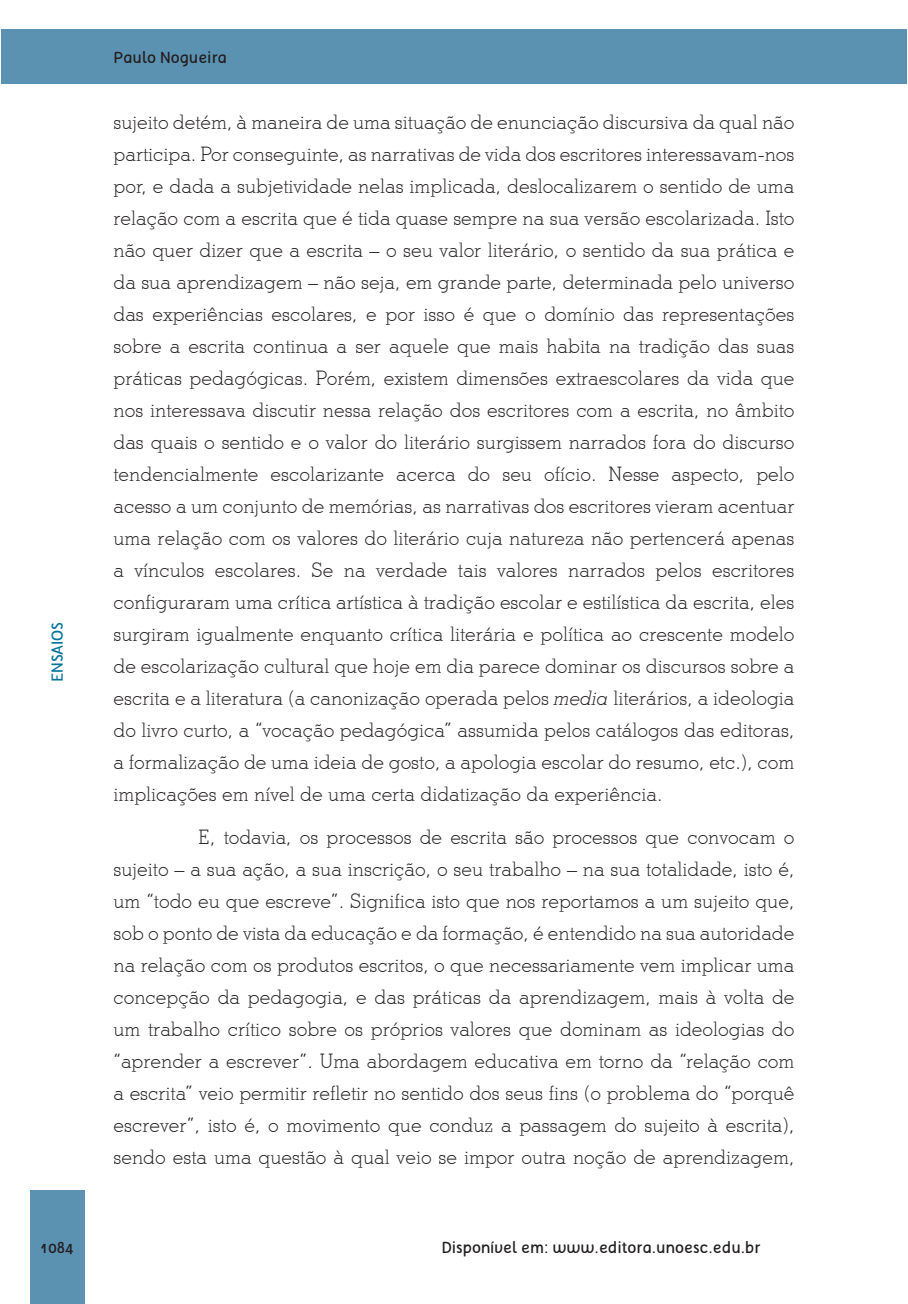
<style>
.page{position:relative;width:908px;height:1304px;background:#fff}
.page>*{position:absolute;margin:0;border:0;box-sizing:border-box;transform-origin:0 0}
.Texto{font:300 20px/32px "Stymie BT";color:#231f20;text-align:justify}
.t1{font:16px "Tellural";color:#231f20}
.t2{font:16px "Tellural";color:#05749b}
.s1{font-style:italic}
</style>
<div class="page">
<div style="left:1px;top:29px;width:905px;height:55px;background:#5b92b2"></div>
<div style="left:30px;top:1191px;width:55px;height:113px;background:#5b92b2"></div>
<p class="t2" style="left:48px;top:682px;width:62px;rotate:-90deg">ENSAIOS</p>
<p class="t1" style="left:113px;top:48px;width:115px">Paulo Nogueira</p>
<p class="Texto" style="left:113px;top:105px;width:682px">sujeito detém, à maneira de uma situação de enunciação discursiva da qual não participa. Por conseguinte, as narrativas de vida dos escritores interessavam-nos por, e dada a subjetividade nelas implicada, deslocalizarem o sentido de uma relação com a escrita que é tida quase sempre na sua versão escolarizada. Isto não quer dizer que a escrita – o seu valor literário, o sentido da sua prática e da sua aprendizagem – não seja, em grande parte, determinada pelo universo das experiências escolares, e por isso é que o domínio das representações sobre a escrita continua a ser aquele que mais habita na tradição das suas práticas pedagógicas. Porém, existem dimensões extraescolares da vida que nos interessava discutir nessa relação dos escritores com a escrita, no âmbito das quais o sentido e o valor do literário surgissem narrados fora do discurso tendencialmente escolarizante acerca do seu ofício. Nesse aspecto, pelo acesso a um conjunto de memórias, as narrativas dos escritores vieram acentuar uma relação com os valores do literário cuja natureza não pertencerá apenas a vínculos escolares. Se na verdade tais valores narrados pelos escritores configuraram uma crítica artística à tradição escolar e estilística da escrita, eles surgiram igualmente enquanto crítica literária e política ao crescente modelo de escolarização cultural que hoje em dia parece dominar os discursos sobre a escrita e a literatura (a canonização operada pelos <span class="s1">media</span> literários, a ideologia do livro curto, a “vocação pedagógica” assumida pelos catálogos das editoras, a formalização de uma ideia de gosto, a apologia escolar do resumo, etc.), com implicações em nível de uma certa didatização da experiência.</p>
<p class="Texto" style="left:113px;top:821px;width:682px;text-indent:85px">E, todavia, os processos de escrita são processos que convocam o sujeito – a sua ação, a sua inscrição, o seu trabalho – na sua totalidade, isto é, um “todo eu que escreve”. Significa isto que nos reportamos a um sujeito que, sob o ponto de vista da educação e da formação, é entendido na sua autoridade na relação com os produtos escritos, o que necessariamente vem implicar uma concepção da pedagogia, e das práticas da aprendizagem, mais à volta de um trabalho crítico sobre os próprios valores que dominam as ideologias do “aprender a escrever”. Uma abordagem educativa em torno da “relação com a escrita” veio permitir refletir no sentido dos seus fins (o problema do “porquê escrever”, isto é, o movimento que conduz a passagem do sujeito à escrita), sendo esta uma questão à qual veio se impor outra noção de aprendizagem,</p>
<p class="t1" style="left:40px;top:1239px;width:35px">1084</p>
<p class="t1" style="left:441px;top:1239px;width:320px">Disponível em: www.editora.unoesc.edu.br</p>
</div>
